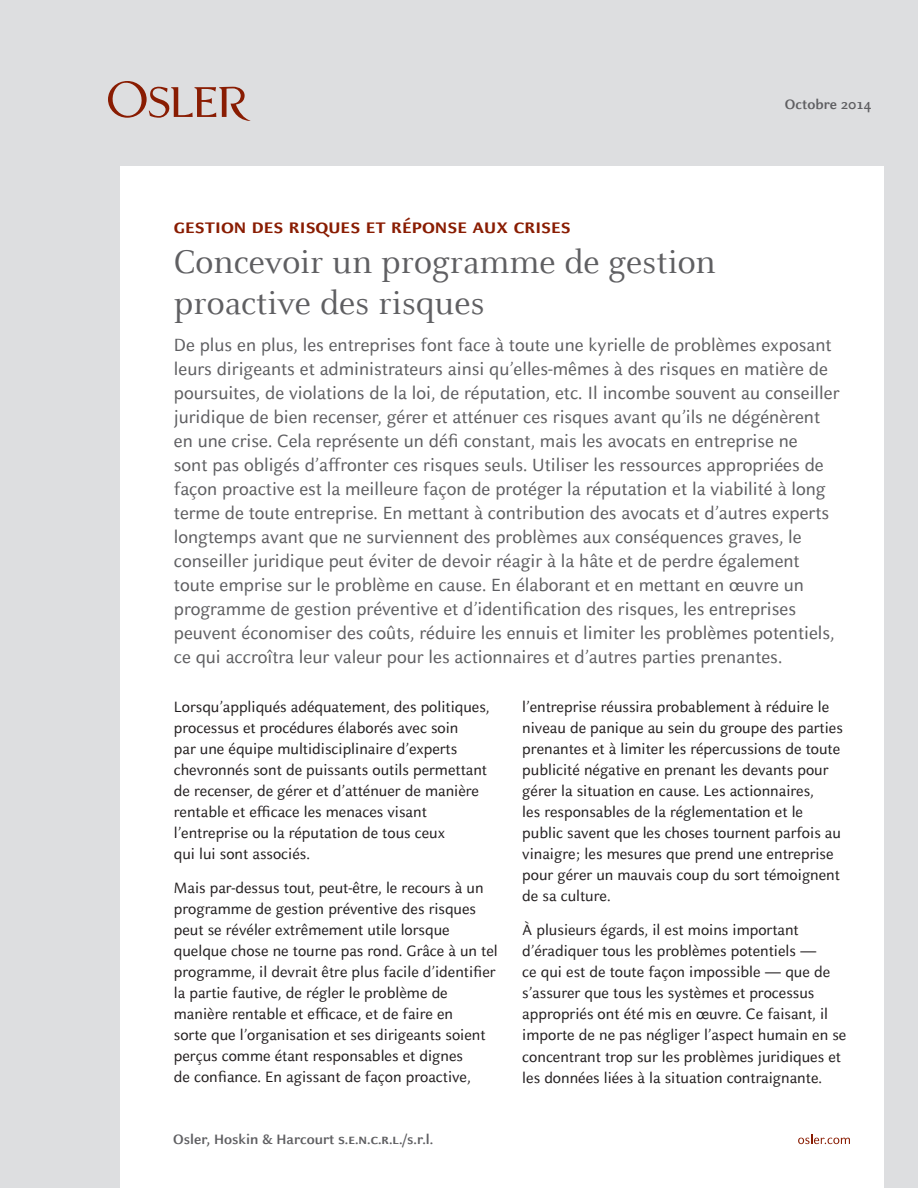
<style>
.page{position:relative;width:918px;height:1188px;background:#dddee0}
.page>*{position:absolute;margin:0;border:0;box-sizing:border-box;transform-origin:0 0}
.t1{font:36px/40.5px "Celeste";color:#5f5f62}
.t2{font:700 21.75px "Celeste Sans SC";color:#891c02}
.t3{font:19.5px/24px "Celeste Sans";color:#5f5f62}
.t4{font:16.5px/21px "Celeste Sans";color:#231f20}
.t5{font:700 15px "Celeste Sans";color:#5f5f62}
.s1{font-family:"Celeste Sans SC"}
</style>
<div class="page">
<div style="left:120px;top:166px;width:763px;height:1022px;background:#fff"></div>
<svg style="left:798px;top:1134px;width:52px;height:10px"></svg>
<svg style="left:108px;top:81px;width:142px;height:40px"></svg>
<p class="t5" style="left:785px;top:95px;width:88px">Octobre 2014</p>
<h2 class="t2" style="left:174px;top:213px;width:398px">gestion des risques et réponse aux crises</h2>
<h1 class="t1" style="left:174px;top:243px;width:543px">Concevoir un programme de gestion proactive des risques</h1>
<p class="t3" style="left:174px;top:333px;width:667px">De plus en plus, les entreprises font face à toute une kyrielle de problèmes exposant leurs dirigeants et administrateurs ainsi qu’elles-mêmes à des risques en matière de poursuites, de violations de la loi, de réputation, etc. Il incombe souvent au conseiller juridique de bien recenser, gérer et atténuer ces risques avant qu’ils ne dégénèrent en une crise. Cela représente un défi constant, mais les avocats en entreprise ne<br>sont pas obligés d’affronter ces risques seuls. Utiliser les ressources appropriées de façon proactive est la meilleure façon de protéger la réputation et la viabilité à long terme de toute entreprise. En mettant à contribution des avocats et d’autres experts longtemps avant que ne surviennent des problèmes aux conséquences graves, le conseiller juridique peut éviter de devoir réagir à la hâte et de perdre également toute emprise sur le problème en cause. En élaborant et en mettant en œuvre un programme de gestion préventive et d’identification des risques, les entreprises peuvent économiser des coûts, réduire les ennuis et limiter les problèmes potentiels, ce qui accroîtra leur valeur pour les actionnaires et d’autres parties prenantes.</p>
<p class="t4" style="left:174px;top:696px;width:317px">Lorsqu’appliqués adéquatement, des politiques, processus et procédures élaborés avec soin<br>par une équipe multidisciplinaire d’experts chevronnés sont de puissants outils permettant de recenser, de gérer et d’atténuer de manière rentable et efficace les menaces visant l’entreprise ou la réputation de tous ceux<br>qui lui sont associés.</p>
<p class="t4" style="left:174px;top:878px;width:325px">Mais par-dessus tout, peut-être, le recours à un programme de gestion préventive des risques peut se révéler extrêmement utile lorsque quelque chose ne tourne pas rond. Grâce à un tel programme, il devrait être plus facile d’identifier la partie fautive, de régler le problème de manière rentable et efficace, et de faire en<br>sorte que l’organisation et ses dirigeants soient perçus comme étant responsables et dignes<br>de confiance. En agissant de façon proactive,</p>
<p class="t4" style="left:522px;top:696px;width:322px">l’entreprise réussira probablement à réduire le niveau de panique au sein du groupe des parties prenantes et à limiter les répercussions de toute publicité négative en prenant les devants pour gérer la situation en cause. Les actionnaires,<br>les responsables de la réglementation et le public savent que les choses tournent parfois au vinaigre; les mesures que prend une entreprise pour gérer un mauvais coup du sort témoignent de sa culture.</p>
<p class="t4" style="left:522px;top:920px;width:326px">À plusieurs égards, il est moins important d’éradiquer tous les problèmes potentiels —<br>ce qui est de toute façon impossible — que de s’assurer que tous les systèmes et processus appropriés ont été mis en œuvre. Ce faisant, il importe de ne pas négliger l’aspect humain en se concentrant trop sur les problèmes juridiques et les données liées à la situation contraignante.</p>
<p class="t5" style="left:173px;top:1131px;width:261px">Osler, Hoskin &amp; Harcourt <span class="s1">s.e.n.c.r.l./</span>s.r.l.</p>
</div>
